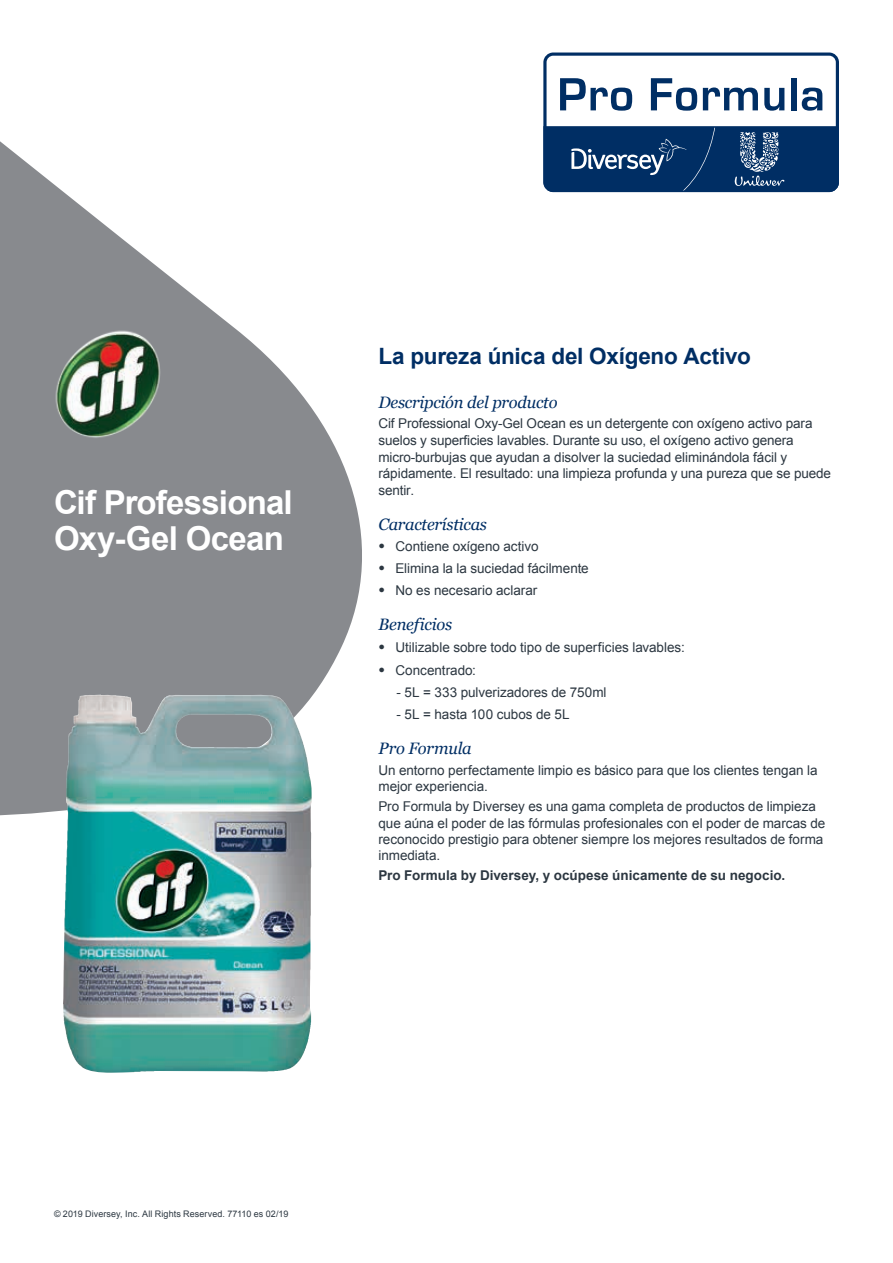
<style>
.page{position:relative;width:893px;height:1263px;background:#fff}
.page>*{position:absolute;margin:0;border:0;box-sizing:border-box;transform-origin:0 0}
.t1{font:700 33px/36px "Arial";letter-spacing:-.025em;color:#fff}
.t2{font:700 22.5px "Arial";letter-spacing:-.01em;color:#002e64}
.t3{font:italic 16.5px "Georgia";letter-spacing:-.015em;color:#002e64}
.t4{font:13.5px/16.8px "Arial";letter-spacing:-.005em;color:#2c3741}
.t5{font:700 13.5px "Arial";color:#2c3741}
.t6{font:9px "Arial";letter-spacing:.01em;color:#2c3741}
.s1{font-family:"Aaux Pro OT";font-size:15px}
</style>
<div class="page">
<svg style="left:0;top:141px;width:362px;height:677px;fill:#888a8e"></svg>
<svg style="left:543px;top:53px;width:296px;height:139px"></svg>
<img style="left:63px;top:695px;width:241px;height:378px">
<img style="left:47px;top:323px;width:119px;height:123px">
<h1 class="t1" style="left:54px;top:485px;width:240px">Cif Professional<br>Oxy-Gel Ocean</h1>
<h2 class="t2" style="left:378px;top:341px;width:374px">La pureza única del Oxígeno Activo</h2>
<p class="t3" style="left:378px;top:390px;width:181px">Descripción del producto</p>
<p class="t4" style="left:378px;top:415px;width:454px">Cif Professional Oxy-Gel Ocean es un detergente con oxígeno activo para suelos y superficies lavables. Durante su uso, el oxígeno activo genera micro-burbujas que ayudan a disolver la suciedad eliminándola fácil y rápidamente. El resultado: una limpieza profunda y una pureza que se puede sentir.</p>
<p class="t3" style="left:378px;top:512px;width:110px">Características</p>
<p class="t4" style="left:378px;top:538px;width:162px"><span class="s1">•</span> Contiene oxígeno activo</p>
<p class="t4" style="left:378px;top:560px;width:212px"><span class="s1">•</span> Elimina la la suciedad fácilmente</p>
<p class="t4" style="left:378px;top:582px;width:160px"><span class="s1">•</span> No es necesario aclarar</p>
<p class="t3" style="left:378px;top:612px;width:75px">Beneficios</p>
<p class="t4" style="left:378px;top:639px;width:308px"><span class="s1">•</span> Utilizable sobre todo tipo de superficies lavables:</p>
<p class="t4" style="left:378px;top:662px;width:99px"><span class="s1">•</span> Concentrado:</p>
<p class="t4" style="left:397px;top:684px;width:211px">- 5L = 333 pulverizadores de 750ml</p>
<p class="t4" style="left:397px;top:706px;width:175px">- 5L = hasta 100 cubos de 5L</p>
<p class="t3" style="left:378px;top:736px;width:95px">Pro Formula</p>
<p class="t4" style="left:378px;top:762px;width:441px;line-height:16.2px">Un entorno perfectamente limpio es básico para que los clientes tengan la mejor experiencia.</p>
<p class="t4" style="left:378px;top:799px;width:448px;line-height:16.2px">Pro Formula by Diversey es una gama completa de productos de limpieza que aúna el poder de las fórmulas profesionales con el poder de marcas de reconocido prestigio para obtener siempre los mejores resultados de forma inmediata.</p>
<p class="t5" style="left:378px;top:867px;width:408px">Pro Formula by Diversey, y ocúpese únicamente de su negocio.</p>
<p class="t6" style="left:54px;top:1208px;width:236px">© 2019 Diversey, Inc. All Rights Reserved. 77110 es 02/19</p>
</div>
